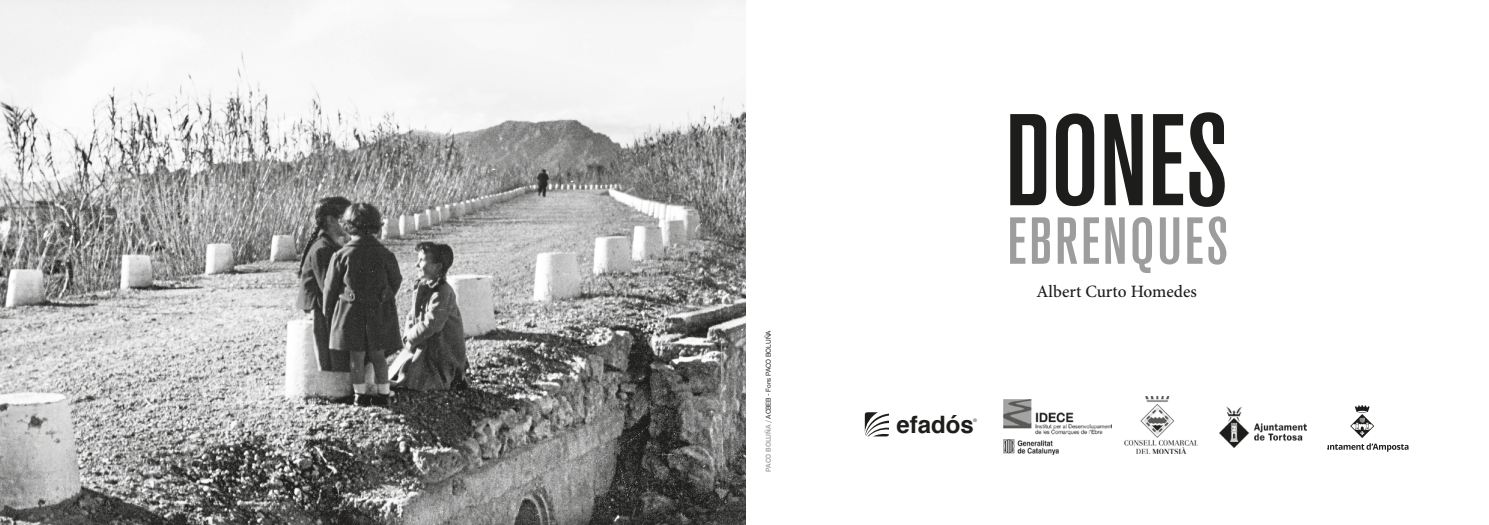
<style>
.page{position:relative;width:1489px;height:525px;background:#fff}
.page>*{position:absolute;margin:0;border:0;box-sizing:border-box;transform-origin:0 0}
.t1{font:128.88px "Akzidenz Grotesk BQ Md Cnd Alt";color:#1d1d1b}
.t2{font:500 condensed 65.62px "Akzidenz Grotesk BQ";letter-spacing:.04em;color:#9d9d9d}
.t3{font:700 24px "Helvetica";color:#1d1d1b}
.t4{font:500 17.25px "Minion Pro";color:#1d1d1b}
.t5{font:6.88px "Akzid Grtsk Next";color:#1d1d1b}
.t6{font:300 4.88px "Helvetica Neue";color:#1d1d1b}
.s1{font-weight:500;color:#9d9d9d}
</style>
<div class="page">
<img style="left:0;top:0;width:745px;height:524px">
<svg style="left:864px;top:412px;width:25px;height:24px"></svg>
<svg style="left:1327px;top:405px;width:80px;height:46px"></svg>
<img style="left:1219px;top:406px;width:87px;height:41px">
<img style="left:1003px;top:399px;width:107px;height:35px">
<img style="left:1003px;top:439px;width:55px;height:15px">
<img style="left:1124px;top:396px;width:73px;height:57px">
<p class="t5" style="left:764px;top:471px;width:143px;rotate:-90deg"><span class="s1">PACO BOLUÑA /</span> ACBEB - Fons PACO BOLUÑA</p>
<h1 class="t1" style="left:1005px;top:88px;width:224px">DONES</h1>
<h2 class="t2" style="left:1007px;top:204px;width:222px">EBRENQUES</h2>
<h3 class="t4" style="left:1036px;top:280px;width:162px">Albert Curto Homedes</h3>
<h3 class="t3" style="left:896px;top:405px;width:79px">efadós</h3>
<p class="t6" style="left:973px;top:416px;width:5px">®</p>
</div>
